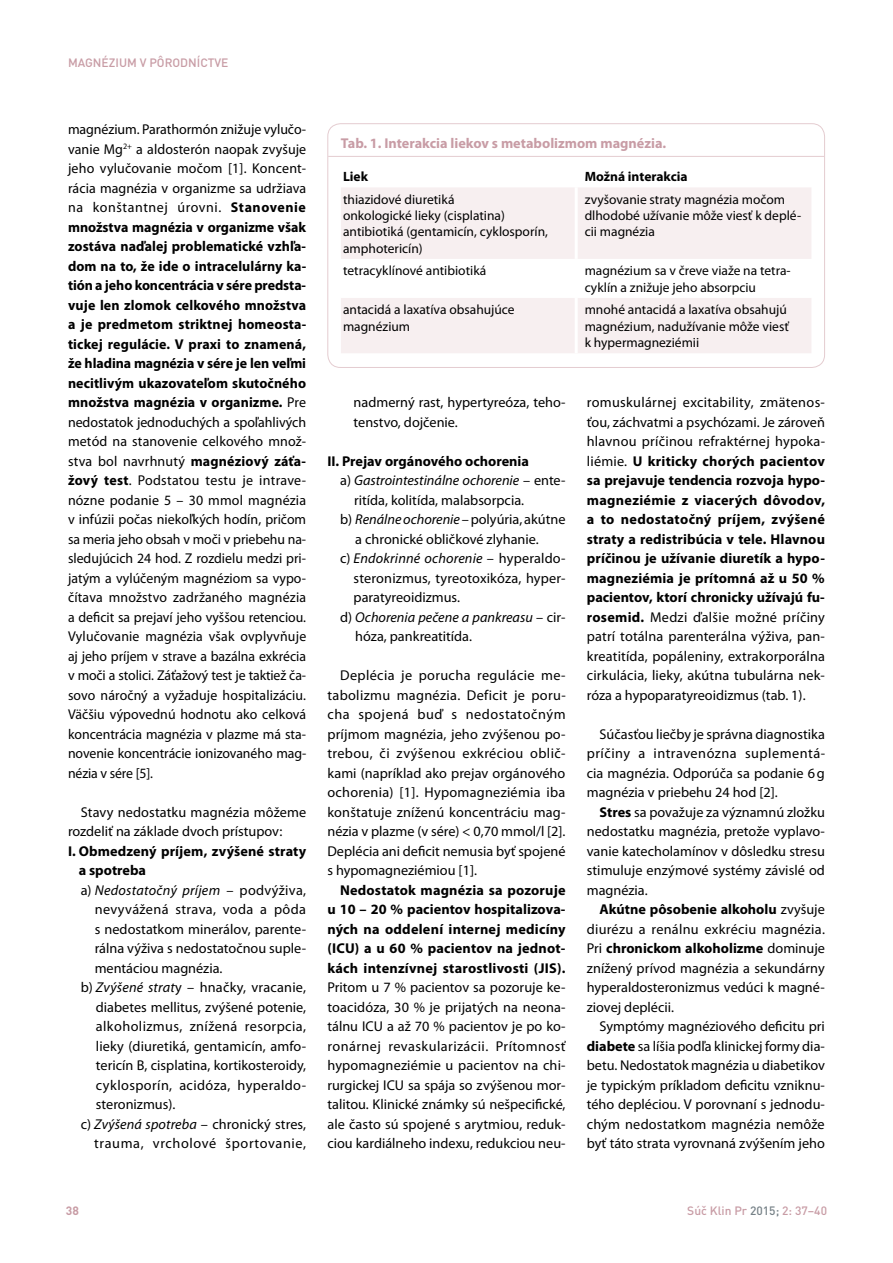
<style>
.page{position:relative;width:893px;height:1263px;background:#fff}
.page>*{position:absolute;margin:0;border:0;box-sizing:border-box;transform-origin:0 0}
.t1{font:14.25px/19.5px "Myriad Pro";color:#000;text-align:justify}
.t2{font:700 14.25px/19.5px "Myriad Pro";letter-spacing:.01em;color:#000;text-align:justify}
.t3{font:italic 14.25px "Myriad Pro";color:#000}
.t4{font:14.25px "Myriad Pro";letter-spacing:.03em;color:#000}
.t5{font:700 14.25px "Myriad Pro";color:#c89ca5}
.t6{font:italic 14.25px "Myriad Pro";letter-spacing:.02em;color:#000}
.t7{font:14.25px "Myriad Pro";letter-spacing:.045em;color:#000}
.t8{font:14.25px "Myriad Pro";letter-spacing:.025em;color:#000}
.t9{font:13.5px/16.2px "Myriad Pro";color:#000}
.t10{font:700 13.5px "Myriad Pro";color:#000}
.t11{font:500 12px "DINCE";color:#c89ca5}
.t12{font:700 12px "DINCE";color:#c89ca5}
.s1{font-weight:700}
.s2{font-style:normal}
.s3{font-style:italic}
.s4{color:#768187}
</style>
<div class="page">
<hr style="left:328px;top:156px;width:496px;height:1px;background:#e4ccd0">
<svg style="left:341px;top:188px;width:470px;height:165px;fill:#f7eff0"></svg>
<hr style="left:575px;top:187px;width:3px;height:72px;background:#fff">
<hr style="left:575px;top:259px;width:3px;height:39px;background:#fff">
<hr style="left:575px;top:298px;width:3px;height:55px;background:#fff">
<div style="left:327px;top:123px;width:498px;height:245px;border:1px solid #e4ccd0;border-radius:13px"></div>
<p class="t11" style="left:68px;top:55px;width:162px">MAGNÉZIUM V PÔRODNÍCTVE</p>
<p class="t1" style="left:68px;top:120px;width:240px">magnézium. Parathormón znižuje vylučo&shy;vanie Mg<sup>2+</sup> a aldosterón naopak zvyšuje jeho vylučovanie močom [1]. Koncent&shy;rácia magnézia v organizme sa udržiava na konštantnej úrovni. <span class="s1">Stanovenie množstva magnézia v organizme však zostáva naďalej problematické vzhľa&shy;dom na to, že ide o intracelulárny ka&shy;tión a jeho koncentrácia v sére predsta&shy;vuje len zlomok celkového množstva a je predmetom striktnej homeosta&shy;tickej regulácie. V praxi to znamená, že hladina magnézia v sére je len veľmi necitlivým ukazovateľom skutočného množstva magnézia v organizme.</span> Pre nedostatok jednoduchých a spoľahlivých metód na stanovenie celkového množ&shy;stva bol navrhnutý <span class="s1">magnéziový záťa&shy;žový test</span>. Podstatou testu je intrave&shy;nózne podanie 5 – 30 mmol magnézia v infúzii počas niekoľkých hodín, pričom sa meria jeho obsah v moči v priebehu na&shy;sledujúcich 24 hod. Z rozdielu medzi pri&shy;jatým a vylúčeným magnéziom sa vypo&shy;čítava množstvo zadržaného magnézia a deficit sa prejaví jeho vyššou retenciou.<br>Vylučovanie magnézia však ovplyvňuje aj jeho príjem v strave a bazálna exkrécia v moči a stolici. Záťažový test je taktiež ča&shy;sovo náročný a vyžaduje hospitalizáciu.<br>Väčšiu výpovednú hodnotu ako celková koncentrácia magnézia v plazme má sta&shy;novenie koncentrácie ionizovaného mag&shy;nézia v sére [5].</p>
<p class="t1" style="left:68px;top:802px;width:240px;text-indent:13px">Stavy nedostatku magnézia môžeme rozdeliť na základe dvoch prístupov:</p>
<p class="t2" style="left:68px;top:841px;width:240px">I. Obmedzený príjem, zvýšené straty</p>
<p class="t2" style="left:79px;top:860px;width:69px">a spotreba</p>
<p class="t6" style="left:81px;top:881px;width:227px"><span class="s2">a)</span> Nedostatočný príjem <span class="s2">– podvýživa,</span></p>
<p class="t8" style="left:95px;top:901px;width:213px">nevyvážená strava, voda a pôda</p>
<p class="t1" style="left:95px;top:919px;width:213px">s nedostatkom minerálov, parente-</p>
<p class="t1" style="left:95px;top:939px;width:213px">rálna výživa s nedostatočnou suple-</p>
<p class="t1" style="left:95px;top:958px;width:129px">mentáciou magnézia.</p>
<p class="t1" style="left:81px;top:978px;width:227px">b) <span class="s3">Zvýšené strat</span>y – hnačky, vracanie,</p>
<p class="t1" style="left:96px;top:997px;width:212px">diabetes mellitus, zvýšené potenie,</p>
<p class="t4" style="left:96px;top:1018px;width:212px">alkoholizmus, znížená resorpcia,</p>
<p class="t1" style="left:96px;top:1036px;width:212px">lieky (diuretiká, gentamicín, amfo-</p>
<p class="t1" style="left:96px;top:1056px;width:212px">tericín B, cisplatina, kortikosteroidy,</p>
<p class="t4" style="left:96px;top:1076px;width:212px">cyklosporín, acidóza, hyperaldo-</p>
<p class="t1" style="left:96px;top:1094px;width:81px">steronizmus).</p>
<p class="t1" style="left:81px;top:1114px;width:227px">c) <span class="s3">Zvýšená spotreba</span> – chronický stres,</p>
<p class="t7" style="left:94px;top:1135px;width:213px">trauma, vrcholové športovanie,</p>
<p class="t5" style="left:341px;top:133px;width:327px">Tab. 1. Interakcia liekov s metabolizmom magnézia.</p>
<p class="t10" style="left:343px;top:168px;width:27px">Liek</p>
<p class="t10" style="left:585px;top:168px;width:104px">Možná interakcia</p>
<p class="t9" style="left:343px;top:191px;width:206px">thiazidové diuretiká<br>onkologické lieky (cisplatina) antibiotiká (gentamicín, cyklosporín, amphotericín)</p>
<p class="t9" style="left:585px;top:191px;width:218px">zvyšovanie straty magnézia močom dlhodobé užívanie môže viesť k deplé&shy;cii magnézia</p>
<p class="t9" style="left:343px;top:263px;width:145px">tetracyklínové antibiotiká</p>
<p class="t9" style="left:585px;top:263px;width:208px">magnézium sa v čreve viaže na tetra&shy;cyklín a znižuje jeho absorpciu</p>
<p class="t9" style="left:343px;top:302px;width:173px">antacidá a laxatíva obsahujúce magnézium</p>
<p class="t9" style="left:585px;top:302px;width:206px">mnohé antacidá a laxatíva obsahujú magnézium, nadužívanie môže viesť k hypermagneziémii</p>
<p class="t1" style="left:354px;top:392px;width:213px">nadmerný rast, hypertyreóza, teho&shy;tenstvo, dojčenie.</p>
<p class="t2" style="left:327px;top:451px;width:203px">II. Prejav orgánového ochorenia</p>
<p class="t3" style="left:340px;top:472px;width:227px"><span class="s2">a)</span> Gastrointestinálne ochorenie <span class="s2">– ente-</span></p>
<p class="t1" style="left:354px;top:490px;width:172px">ritída, kolitída, malabsorpcia.</p>
<p class="t1" style="left:340px;top:510px;width:227px">b) <span class="s3">Renálne ochorenie</span> – polyúria, akútne</p>
<p class="t1" style="left:355px;top:529px;width:185px">a chronické obličkové zlyhanie.</p>
<p class="t3" style="left:340px;top:550px;width:227px"><span class="s2">c)</span> Endokrinné ochorenie <span class="s2">– hyperaldo-</span></p>
<p class="t1" style="left:354px;top:568px;width:213px">steronizmus, tyreotoxikóza, hyper-</p>
<p class="t1" style="left:354px;top:588px;width:108px">paratyreoidizmus.</p>
<p class="t3" style="left:340px;top:608px;width:227px"><span class="s2">d)</span> Ochorenia pečene a pankreasu <span class="s2">– cir-</span></p>
<p class="t1" style="left:355px;top:627px;width:118px">hóza, pankreatitída.</p>
<p class="t1" style="left:327px;top:666px;width:240px;text-indent:13px">Deplécia je porucha regulácie me&shy;tabolizmu magnézia. Deficit je poru&shy;cha spojená buď s nedostatočným príjmom magnézia, jeho zvýšenou po&shy;trebou, či zvýšenou exkréciou oblič&shy;kami (napríklad ako prejav orgánového ochorenia) [1]. Hypomagneziémia iba konštatuje zníženú koncentráciu mag&shy;nézia v plazme (v sére) &lt; 0,70 mmol/l [2].<br>Deplécia ani deficit nemusia byť spojené s hypomagneziémiou [1].</p>
<p class="t2" style="left:327px;top:880px;width:240px;text-indent:13px">Nedostatok magnézia sa pozoruje u 10 – 20 % pacientov hospitalizova&shy;ných na oddelení internej medicíny (ICU) a u 60 % pacientov na jednot&shy;kách intenzívnej starostlivosti (JIS).</p>
<p class="t1" style="left:327px;top:978px;width:240px">Pritom u 7 % pacientov sa pozoruje ke&shy;toacidóza, 30 % je prijatých na neona&shy;tálnu ICU a až 70 % pacientov je po ko&shy;ronárnej revaskularizácii. Prítomnosť hypomagneziémie u pacientov na chi&shy;rurgickej ICU sa spája so zvýšenou mor&shy;talitou. Klinické známky sú nešpecifické, ale často sú spojené s arytmiou, reduk&shy;ciou kardiálneho indexu, redukciou neu-</p>
<p class="t1" style="left:587px;top:393px;width:240px">romuskulárnej excitability, zmätenos&shy;ťou, záchvatmi a psychózami. Je zároveň hlavnou príčinou refraktérnej hypoka&shy;liémie. <span class="s1">U kriticky chorých pacientov sa prejavuje tendencia rozvoja hypo&shy;magneziémie z viacerých dôvodov, a to nedostatočný príjem, zvýšené straty a redistribúcia v tele. Hlavnou príčinou je užívanie diuretík a hypo&shy;magneziémia je prítomná až u 50 % pacientov, ktorí chronicky užívajú fu&shy;rosemid.</span> Medzi ďalšie možné príčiny patrí totálna parenterálna výživa, pan&shy;kreatitída, popáleniny, extrakorporálna cirkulácia, lieky, akútna tubulárna nek&shy;róza a hypoparatyreoidizmus (tab. 1).</p>
<p class="t1" style="left:587px;top:724px;width:240px;text-indent:13px">Súčasťou liečby je správna diagnostika príčiny a intravenózna suplementá&shy;cia magnézia. Odporúča sa podanie 6g magnézia v priebehu 24 hod [2].</p>
<p class="t1" style="left:587px;top:802px;width:240px;text-indent:13px"><span class="s1">Stres</span> sa považuje za významnú zložku nedostatku magnézia, pretože vyplavo&shy;vanie katecholamínov v dôsledku stresu stimuluje enzýmové systémy závislé od magnézia.</p>
<p class="t1" style="left:587px;top:899px;width:240px;text-indent:13px"><span class="s1">Akútne pôsobenie alkoholu</span> zvyšuje diurézu a renálnu exkréciu magnézia.<br>Pri <span class="s1">chronickom alkoholizme</span> dominuje znížený prívod magnézia a sekundárny hyperaldosteronizmus vedúci k magné&shy;ziovej deplécii.</p>
<p class="t1" style="left:587px;top:1016px;width:240px;text-indent:13px">Symptómy magnéziového deficitu pri <span class="s1">diabete</span> sa líšia podľa klinickej formy dia&shy;betu. Nedostatok magnézia u diabetikov je typickým príkladom deficitu vzniknu&shy;tého depléciou. V porovnaní s jednodu&shy;chým nedostatkom magnézia nemôže byť táto strata vyrovnaná zvýšením jeho</p>
<p class="t12" style="left:66px;top:1202px;width:15px">38</p>
<p class="t11" style="left:687px;top:1203px;width:141px">SÚČ KLIN PR <span class="s4">2015;</span> 2: 37–40</p>
</div>
